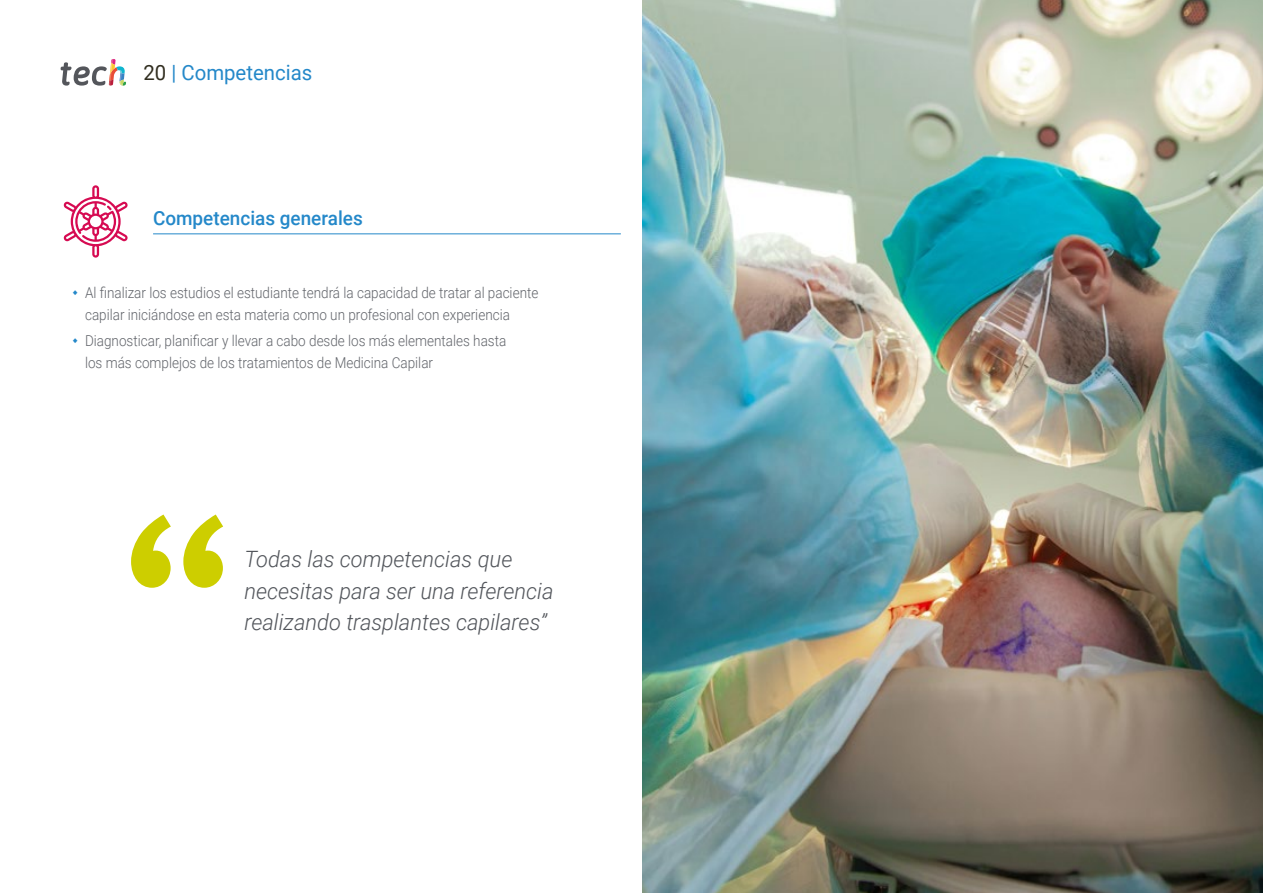
<style>
.page{position:relative;width:1263px;height:893px;background:#fff}
.page>*{position:absolute;margin:0;border:0;box-sizing:border-box;transform-origin:0 0}
.t1{font:italic 300 22.5px/31.5px "Roboto";color:#52555b}
.t2{font:21px "Roboto";color:#2488c9}
.t3{font:500 19.5px "Roboto";color:#2488c9}
.t4{font:300 15px/21.8px "Roboto";color:#61646a;scale:.9 1}
.s1{color:#312e20}
</style>
<div class="page">
<hr style="left:153px;top:233px;width:468px;height:1px;background:#2488c9">
<svg style="left:63px;top:185px;width:65px;height:73px"></svg>
<svg style="left:61px;top:59px;width:65px;height:27px"></svg>
<img style="left:642px;top:0;width:621px;height:893px">
<svg style="left:131px;top:514px;width:92px;height:74px"></svg>
<h2 class="t2" style="left:144px;top:57px;width:170px"><span class="s1">20</span> | Competencias</h2>
<h3 class="t3" style="left:153px;top:205px;width:211px">Competencias generales</h3>
<p class="t4" style="left:85px;top:281px;width:505px">Al finalizar los estudios el estudiante tendrá la capacidad de tratar al paciente capilar iniciándose en esta materia como un profesional con experiencia</p>
<p class="t4" style="left:85px;top:329px;width:470px">Diagnosticar, planificar y llevar a cabo desde los más elementales hasta los más complejos de los tratamientos de Medicina Capilar</p>
<h1 class="t1" style="left:244px;top:542px;width:311px">Todas las competencias que necesitas para ser una referencia realizando trasplantes capilares”</h1>
</div>
